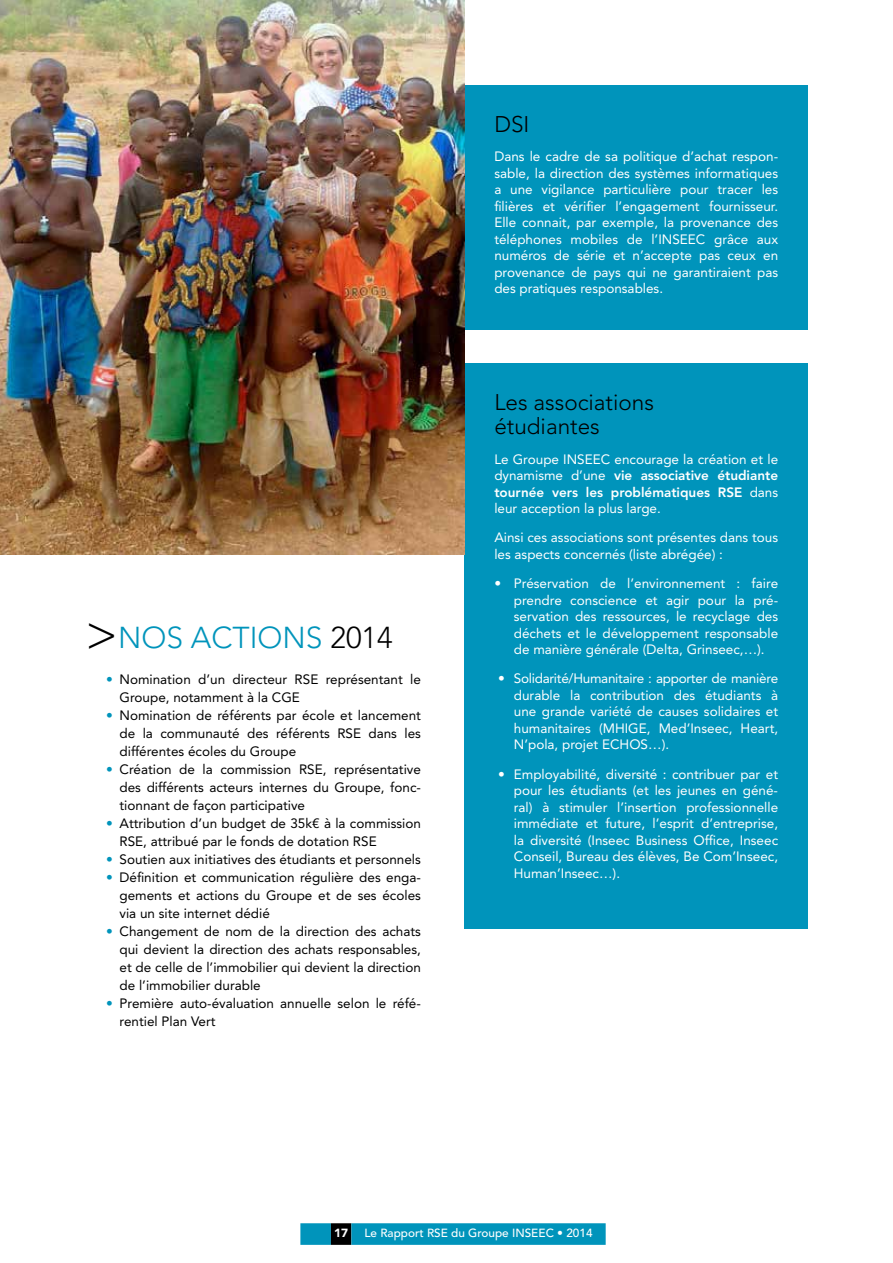
<style>
.page{position:relative;width:893px;height:1263px;background:#fff}
.page>*{position:absolute;margin:0;border:0;box-sizing:border-box;transform-origin:0 0}
.t1{font:300 30px "Avenir LT Std";color:#0094bb}
.t2{font:300 22.5px/24px "Avenir LT Std";color:#000}
.t3{font:13.5px/16.5px "Avenir LT Std";color:#fff;text-align:justify}
.t4{font:13.5px/18px "Avenir LT Std";color:#000;text-align:justify}
.t5{font:500 11.7px "Avenir LT Std";color:#fff}
.t6{font:900 11.7px "Avenir LT Std";color:#fff}
.s1{font-size:49.5px;color:#000}
.s2{color:#000}
.s3{color:#0094bb}
.s4{font-weight:800}
</style>
<div class="page">
<div style="left:300px;top:1223px;width:31px;height:22px;background:#0094bb"></div>
<div style="left:331px;top:1223px;width:20px;height:22px;background:#000"></div>
<div style="left:351px;top:1223px;width:255px;height:22px;background:#0094bb"></div>
<div style="left:465px;top:85px;width:343px;height:245px;background:#0094bb"></div>
<div style="left:465px;top:364px;width:343px;height:565px;background:#0094bb"></div>
<img style="left:0;top:0;width:465px;height:555px">
<h1 class="t1" style="left:85px;top:620px;width:309px"><span class="s1">&gt;</span>Nos actions <span class="s2">2014</span></h1>
<p class="t4" style="left:120px;top:670px;width:303px;text-indent:-14px"><span class="s3">•</span> Nomination d’un directeur RSE représentant le<br>Groupe, notamment à la CGE</p>
<p class="t4" style="left:120px;top:706px;width:303px;text-indent:-14px"><span class="s3">•</span> Nomination de référents par école et lancement de la communauté des référents RSE dans les différentes écoles du Groupe</p>
<p class="t4" style="left:120px;top:760px;width:303px;text-indent:-14px"><span class="s3">•</span> Création de la commission RSE, représentative des différents acteurs internes du Groupe, fonc&shy;tionnant de façon participative</p>
<p class="t4" style="left:120px;top:814px;width:303px;text-indent:-14px"><span class="s3">•</span> Attribution d’un budget de 35k€ à la commission<br>RSE, attribué par le fonds de dotation RSE</p>
<p class="t4" style="left:106px;top:850px;width:316px"><span class="s3">•</span> Soutien aux initiatives des étudiants et personnels</p>
<p class="t4" style="left:120px;top:868px;width:303px;text-indent:-14px"><span class="s3">•</span> Définition et communication régulière des enga&shy;gements et actions du Groupe et de ses écoles via un site internet dédié</p>
<p class="t4" style="left:120px;top:922px;width:303px;text-indent:-14px"><span class="s3">•</span> Changement de nom de la direction des achats qui devient la direction des achats responsables, et de celle de l’immobilier qui devient la direction de l’immobilier durable</p>
<p class="t4" style="left:120px;top:994px;width:303px;text-indent:-14px"><span class="s3">•</span> Première auto-évaluation annuelle selon le réfé&shy;rentiel Plan Vert</p>
<h2 class="t2" style="left:494px;top:112px;width:37px">DSI</h2>
<p class="t3" style="left:494px;top:148px;width:285px">Dans le cadre de sa politique d’achat respon&shy;sable, la direction des systèmes informatiques a une vigilance particulière pour tracer les filières et vérifier l’engagement fournisseur.<br>Elle connait, par exemple, la provenance des téléphones mobiles de l’INSEEC grâce aux numéros de série et n’accepte pas ceux en provenance de pays qui ne garantiraient pas des pratiques responsables.</p>
<h2 class="t2" style="left:494px;top:391px;width:161px">Les associations étudiantes</h2>
<p class="t3" style="left:494px;top:451px;width:285px">Le Groupe INSEEC encourage la création et le dynamisme d’une <span class="s4">vie associative étudiante tournée vers les problématiques RSE</span> dans leur acception la plus large.</p>
<p class="t3" style="left:494px;top:529px;width:285px">Ainsi ces associations sont présentes dans tous les aspects concernés (liste abrégée) :</p>
<p class="t3" style="left:514px;top:575px;width:266px;text-indent:-19px">• Préservation de l’environnement : faire prendre conscience et agir pour la pré&shy;servation des ressources, le recyclage des déchets et le développement responsable de manière générale (Delta, Grinseec,…).</p>
<p class="t3" style="left:514px;top:670px;width:266px;text-indent:-16px">• Solidarité/Humanitaire : apporter de manière durable la contribution des étudiants à une grande variété de causes solidaires et humanitaires (MHIGE, Med’Inseec, Heart, N’pola, projet ECHOS…).</p>
<p class="t3" style="left:514px;top:766px;width:266px;text-indent:-16px">• Employabilité, diversité : contribuer par et pour les étudiants (et les jeunes en géné&shy;ral) à stimuler l’insertion professionnelle immédiate et future, l’esprit d’entreprise, la diversité (Inseec Business Office, Inseec Conseil, Bureau des élèves, Be Com’Inseec, Human’Inseec…).</p>
<p class="t6" style="left:334px;top:1226px;width:15px">17</p>
<p class="t5" style="left:364px;top:1226px;width:230px">Le Rapport RSE du Groupe INSEEC • 2014</p>
</div>
